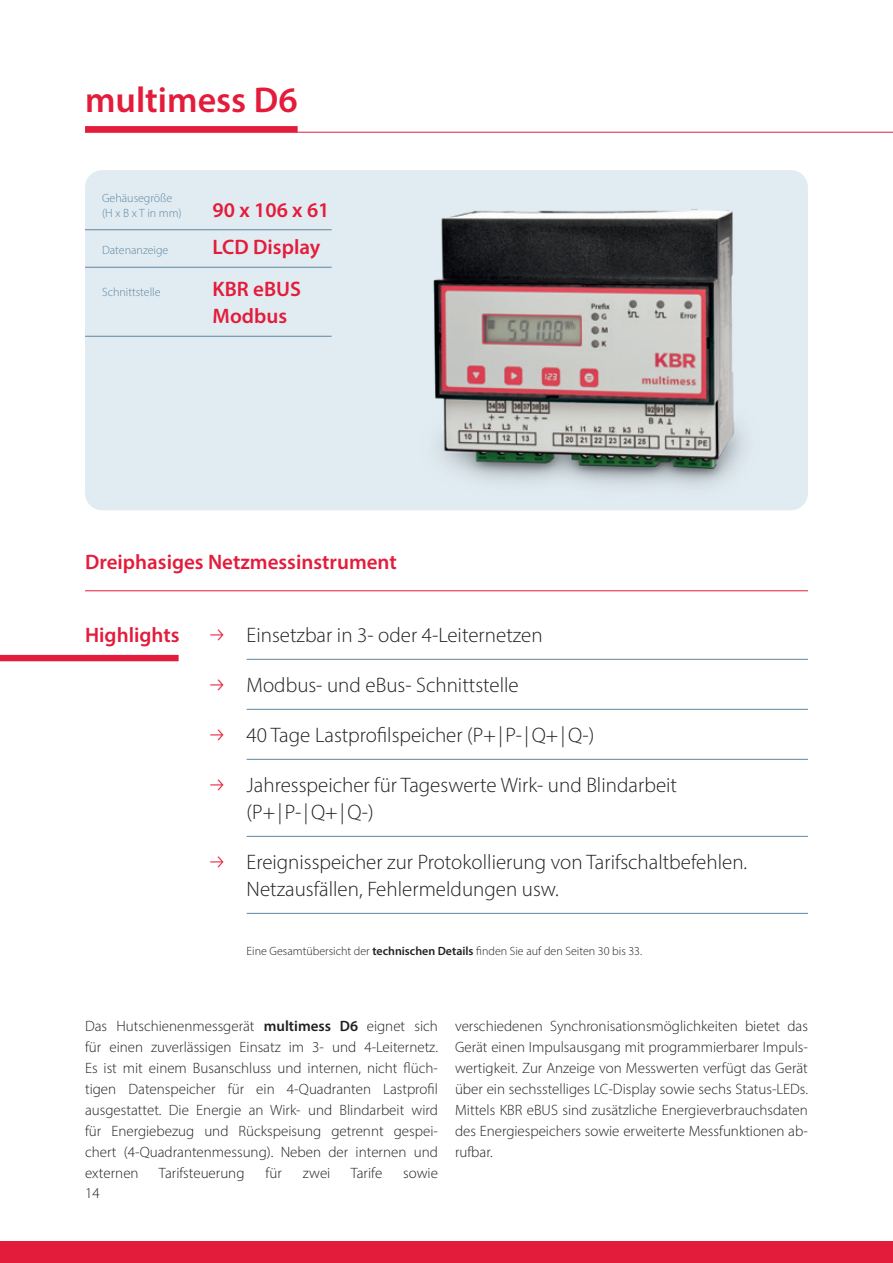
<style>
.page{position:relative;width:893px;height:1263px;background:#fff}
.page>*{position:absolute;margin:0;border:0;box-sizing:border-box;transform-origin:0 0}
.Produktname_Unterlinie{font:600 36px "Myriad Pro";color:#e41c3b}
.Highlights{font:300 21px/27px "Myriad Pro";color:#231f20}
.Kurzinfo{font:600 21px/27px "Myriad Pro";color:#e41c3b}
.Headline_Absatzlinie_rot{font:600 21px "Myriad Pro";color:#e41c3b}
.Highlights-2{font:600 21px "Myriad Pro";color:#e41c3b}
.Copy{font:300 15px/21px "Myriad Pro";color:#231f20;text-align:justify}
.Highlights_ohne_Absatzlinie{font:300 12px "Myriad Pro";color:#231f20}
.Kurzinfo-2{font:300 12px/15px "Myriad Pro";color:#6085a0}
.s1{font-weight:600}
</style>
<div class="page">
<div style="left:85px;top:170px;width:723px;height:340px;background:#e1ecf2;border-radius:17px"></div>
<hr style="left:85px;top:590px;width:723px;height:1px;background:#e41c3b">
<hr style="left:247px;top:659px;width:561px;height:1px;background:#6085a0">
<hr style="left:247px;top:709px;width:561px;height:1px;background:#6085a0">
<hr style="left:247px;top:759px;width:561px;height:1px;background:#6085a0">
<hr style="left:247px;top:836px;width:561px;height:1px;background:#6085a0">
<hr style="left:247px;top:913px;width:561px;height:1px;background:#6085a0">
<div style="left:85px;top:126px;width:213px;height:6px;background:#e41c3b"></div>
<hr style="left:85px;top:132px;width:808px;height:1px;background:#e41c3b">
<hr style="left:85px;top:229px;width:247px;height:1px;background:#6085a0">
<hr style="left:85px;top:267px;width:247px;height:1px;background:#6085a0">
<hr style="left:85px;top:336px;width:247px;height:1px;background:#6085a0">
<img style="left:433px;top:209px;width:311px;height:278px">
<div style="left:0;top:1242px;width:893px;height:21px;background:#e41c3b"></div>
<div style="left:0;top:655px;width:179px;height:6px;background:#e41c3b"></div>
<p class="Produktname_Unterlinie" style="left:85px;top:77px;width:214px">multimess D6</p>
<p class="Kurzinfo-2" style="left:102px;top:190px;width:81px">Gehäusegröße (H x B x T in mm)</p>
<p class="Kurzinfo" style="left:213px;top:195px;width:118px">90 x 106 x 61</p>
<p class="Kurzinfo-2" style="left:102px;top:242px;width:68px">Datenanzeige</p>
<p class="Kurzinfo" style="left:213px;top:233px;width:109px">LCD Display</p>
<p class="Kurzinfo-2" style="left:102px;top:284px;width:60px">Schnittstelle</p>
<p class="Kurzinfo" style="left:213px;top:275px;width:90px">KBR eBUS<br>Modbus</p>
<p class="Headline_Absatzlinie_rot" style="left:85px;top:549px;width:313px">Dreiphasiges Netzmessinstrument</p>
<p class="Highlights-2" style="left:85px;top:621px;width:96px">Highlights</p>
<p class="Highlights" style="left:247px;top:621px;width:297px">Einsetzbar in 3- oder 4-Leiternetzen</p>
<p class="Highlights" style="left:247px;top:671px;width:274px">Modbus- und eBus- Schnittstelle</p>
<p class="Highlights" style="left:247px;top:721px;width:349px">40 Tage Lastprofilspeicher (P+|P-|Q+|Q-)</p>
<p class="Highlights" style="left:247px;top:771px;width:432px">Jahresspeicher für Tageswerte Wirk- und Blindarbeit (P+|P-|Q+|Q-)</p>
<p class="Highlights" style="left:247px;top:848px;width:502px">Ereignisspeicher zur Protokollierung von Tarifschaltbefehlen.<br>Netzausfällen, Fehlermeldungen usw.</p>
<p class="Highlights_ohne_Absatzlinie" style="left:247px;top:944px;width:397px">Eine Gesamtübersicht der <span class="s1">technischen Details</span> finden Sie auf den Seiten 30 bis 33.</p>
<p class="Copy" style="left:85px;top:1015px;width:354px">Das Hutschienenmessgerät <span class="s1">multimess D6</span> eignet sich für einen zuverlässigen Einsatz im 3- und 4-Leiternetz.<br>Es ist mit einem Busanschluss und internen, nicht flüch&shy;tigen Datenspeicher für ein 4-Quadranten Lastprofil ausgestattet. Die Energie an Wirk- und Blindarbeit wird für Energiebezug und Rückspeisung getrennt gespei&shy;chert (4-Quadrantenmessung). Neben der internen und externen</p>
<p class="Copy" style="left:159px;top:1162px;width:87px">Tarifsteuerung</p>
<p class="Copy" style="left:265px;top:1162px;width:18px">für</p>
<p class="Copy" style="left:303px;top:1162px;width:29px">zwei</p>
<p class="Copy" style="left:351px;top:1162px;width:33px">Tarife</p>
<p class="Copy" style="left:403px;top:1162px;width:36px">sowie</p>
<p class="Copy" style="left:85px;top:1182px;width:16px">14</p>
<p class="Copy" style="left:455px;top:1015px;width:354px">verschiedenen Synchronisationsmöglichkeiten bietet das Gerät einen Impulsausgang mit programmierbarer Impuls&shy;wertigkeit. Zur Anzeige von Messwerten verfügt das Gerät über ein sechsstelliges LC-Display sowie sechs Status-LEDs.<br>Mittels KBR eBUS sind zusätzliche Energieverbrauchsdaten des Energiespeichers sowie erweiterte Messfunktionen ab&shy;rufbar.</p>
</div>
